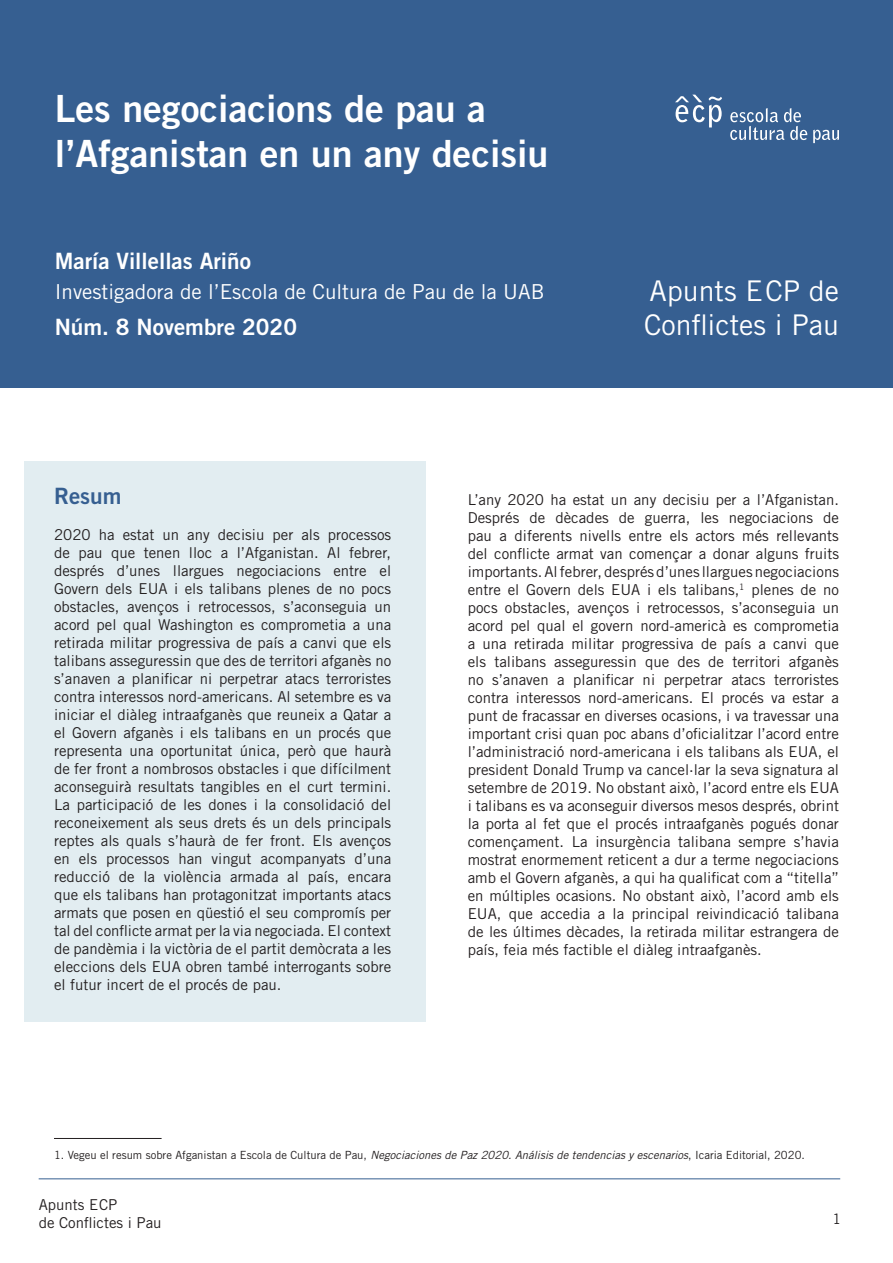
<style>
.page{position:relative;width:893px;height:1263px;background:#fff}
.page>*{position:absolute;margin:0;border:0;box-sizing:border-box;transform-origin:0 0}
.t1{font:37.5px "Trade Gothic LT Std Bd 2";color:#fff}
.t2{font:28.5px "Trade Gothic LT Std";color:#fff}
.t3{font:22.5px "Trade Gothic LT Std Bd 2";color:#fff}
.t4{font:22.5px "Trade Gothic LT Std Bd 2";color:#365f91}
.t5{font:20.7px "Trade Gothic LT Std";color:#fff}
.t6{font:15px/18px "Trade Gothic LT Std";color:#231f20;text-align:justify}
.t7{font:14.25px "Trade Gothic LT Std";color:#231f20}
.t8{font:11.25px "Trade Gothic LT Std";color:#231f20}
.s1{font-style:italic}
</style>
<div class="page">
<hr style="left:39px;top:1178px;width:801px;height:1px;background:#365f91">
<div style="left:0;top:0;width:893px;height:388px;background:#365f91"></div>
<svg style="left:813px;top:130px;width:26px;height:13px"></svg>
<svg style="left:730px;top:108px;width:77px;height:32px"></svg>
<svg style="left:675px;top:95px;width:47px;height:32px"></svg>
<div style="left:24px;top:461px;width:401px;height:560px;background:#e2edf1"></div>
<hr style="left:54px;top:1138px;width:108px;height:1px;background:#231f20">
<p class="t1" style="left:55px;top:85px;width:433px">Les negociacions de pau a</p>
<p class="t1" style="left:55px;top:130px;width:495px">l’Afganistan en un any decisiu</p>
<p class="t3" style="left:55px;top:247px;width:198px">María Villellas Ariño</p>
<p class="t5" style="left:55px;top:279px;width:491px">Investigadora de l’Escola de Cultura de Pau de la UAB</p>
<p class="t3" style="left:55px;top:313px;width:244px">Núm. 8 Novembre 2020</p>
<p class="t2" style="left:650px;top:273px;width:191px">Apunts ECP de</p>
<p class="t2" style="left:644px;top:307px;width:196px">Conflictes i Pau</p>
<p class="t4" style="left:54px;top:482px;width:69px">Resum</p>
<p class="t6" style="left:54px;top:525px;width:339px">2020 ha estat un any decisiu per als processos de pau que tenen lloc a l’Afganistan. Al febrer, després d’unes llargues negociacions entre el Govern dels EUA i els talibans plenes de no pocs obstacles, avenços i retrocessos, s’aconseguia un acord pel qual Washington es comprometia a una retirada militar progressiva de país a canvi que els talibans asseguressin que des de territori afganès no s’anaven a planificar ni perpetrar atacs terroristes contra interessos nord-americans. Al setembre es va iniciar el diàleg intraafganès que reuneix a Qatar a el Govern afganès i els talibans en un procés que representa una oportunitat única, però que haurà de fer front a nombrosos obstacles i que difícilment aconseguirà resultats tangibles en el curt termini.<br>La participació de les dones i la consolidació del reconeixement als seus drets és un dels principals reptes als quals s’haurà de fer front. Els avenços en els processos han vingut acompanyats d’una reducció de la violència armada al país, encara que els talibans han protagonitzat importants atacs armats que posen en qüestió el seu compromís per tal del conflicte armat per la via negociada. El context de pandèmia i la victòria de el partit demòcrata a les eleccions dels EUA obren també interrogants sobre el futur incert de el procés de pau.</p>
<p class="t6" style="left:468px;top:491px;width:373px">L’any 2020 ha estat un any decisiu per a l’Afganistan.<br>Després de dècades de guerra, les negociacions de pau a diferents nivells entre els actors més rellevants del conflicte armat van començar a donar alguns fruits importants. Al febrer, després d’unes llargues negociacions entre el Govern dels EUA i els talibans,<sup>1</sup> plenes de no pocs obstacles, avenços i retrocessos, s’aconseguia un acord pel qual el govern nord-americà es comprometia a una retirada militar progressiva de país a canvi que els talibans asseguressin que des de territori afganès no s’anaven a planificar ni perpetrar atacs terroristes contra interessos nord-americans. El procés va estar a punt de fracassar en diverses ocasions, i va travessar una important crisi quan poc abans d’oficialitzar l’acord entre l’administració nord-americana i els talibans als EUA, el president Donald Trump va cancel·lar la seva signatura al setembre de 2019. No obstant això, l’acord entre els EUA i talibans es va aconseguir diversos mesos després, obrint la porta al fet que el procés intraafganès pogués donar començament. La insurgència talibana sempre s’havia mostrat enormement reticent a dur a terme negociacions amb el Govern afganès, a qui ha qualificat com a “titella” en múltiples ocasions. No obstant això, l’acord amb els EUA, que accedia a la principal reivindicació talibana de les últimes dècades, la retirada militar estrangera de país, feia més factible el diàleg intraafganès.</p>
<p class="t8" style="left:54px;top:1148px;width:752px">1. Vegeu el resum sobre Afganistan a Escola de Cultura de Pau, <span class="s1">Negociaciones de Paz 2020. Análisis de tendencias y escenarios</span>, Icaria Editorial, 2020.</p>
<p class="t6" style="left:39px;top:1195px;width:124px">Apunts ECP<br>de Conflictes i Pau</p>
<p class="t7" style="left:832px;top:1210px;width:10px">1</p>
</div>
